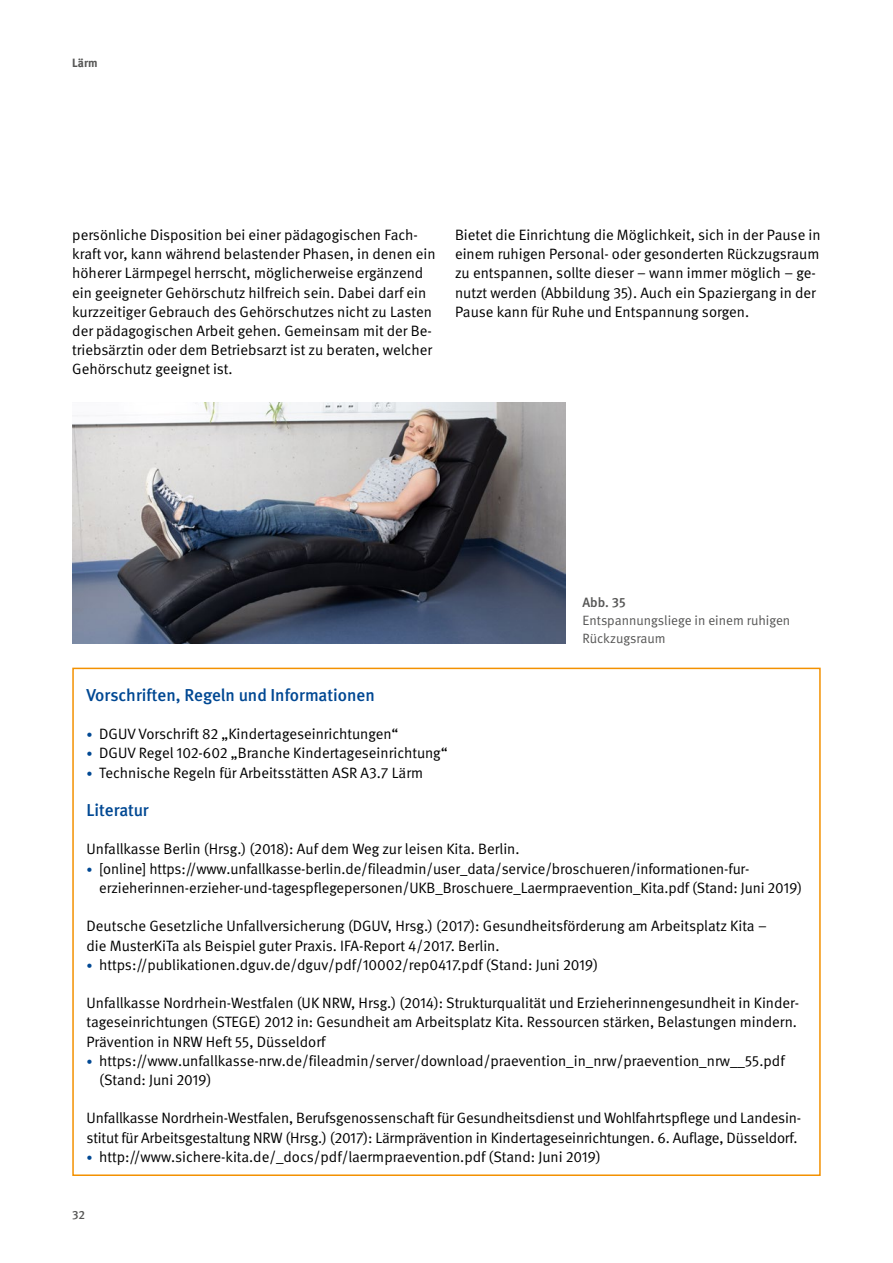
<style>
.page{position:relative;width:893px;height:1263px;background:#fff}
.page>*{position:absolute;margin:0;border:0;box-sizing:border-box;transform-origin:0 0}
.Ueberschriften_H3_ohne_Zahl{font:500 17.25px "DGUV Meta";color:#004893}
.Fließtext_FT{font:15px/19.2px "DGUV Meta";color:#000}
.Fließtext_FT_Abstand_nach_HD{font:15px/19.2px "DGUV Meta";letter-spacing:-.005em;color:#000}
.t1{font:13.5px/18px "DGUV Meta";color:#565655}
.t2{font:500 13.5px "DGUV Meta";color:#565655}
.t3{font:700 12px "DGUV Meta";color:#565655}
.t4{font:500 12px "DGUV Meta";color:#565655}
.s1{font-size:12px;color:#004893}
</style>
<div class="page">
<img style="left:72px;top:402px;width:494px;height:241px">
<p class="t3" style="left:72px;top:56px;width:27px">Lärm</p>
<p class="Fließtext_FT" style="left:72px;top:226px;width:365px">persönliche Disposition bei einer pädagogischen Fach&shy;kraft vor, kann während belastender Phasen, in denen ein höherer Lärmpegel herrscht, möglicherweise ergänzend ein geeigneter Gehörschutz hilfreich sein. Dabei darf ein kurzzeitiger Gebrauch des Gehörschutzes nicht zu Lasten der pädagogischen Arbeit gehen. Gemeinsam mit der Be&shy;triebsärztin oder dem Betriebsarzt ist zu beraten, welcher Gehörschutz geeignet ist.</p>
<p class="Fließtext_FT" style="left:455px;top:226px;width:367px">Bietet die Einrichtung die Möglichkeit, sich in der Pause in einem ruhigen Personal- oder gesonderten Rückzugsraum zu entspannen, sollte dieser – wann immer möglich – ge&shy;nutzt werden (Abbildung 35). Auch ein Spaziergang in der Pause kann für Ruhe und Entspannung sorgen.</p>
<p class="t2" style="left:583px;top:595px;width:45px">Abb. 35</p>
<p class="t1" style="left:583px;top:612px;width:209px">Entspannungsliege in einem ruhigen<br>Rückzugsraum</p>
<h3 class="Ueberschriften_H3_ohne_Zahl" style="left:87px;top:685px;width:290px">Vorschriften, Regeln und Informationen</h3>
<p class="Fließtext_FT" style="left:87px;top:725px;width:313px"><span class="s1">•</span> DGUV Vorschrift 82 „Kindertageseinrichtungen“</p>
<p class="Fließtext_FT" style="left:87px;top:744px;width:363px"><span class="s1">•</span> DGUV Regel 102-602 „Branche Kindertageseinrichtung“</p>
<p class="Fließtext_FT" style="left:87px;top:763px;width:338px"><span class="s1">•</span> Technische Regeln für Arbeitsstätten ASR A3.7 Lärm</p>
<h3 class="Ueberschriften_H3_ohne_Zahl" style="left:87px;top:800px;width:64px">Literatur</h3>
<p class="Fließtext_FT_Abstand_nach_HD" style="left:87px;top:840px;width:435px">Unfallkasse Berlin (Hrsg.) (2018): Auf dem Weg zur leisen Kita. Berlin.</p>
<p class="Fließtext_FT" style="left:99px;top:859px;width:704px;text-indent:-13px"><span class="s1">•</span> [online] https://www.unfallkasse-berlin.de/fileadmin/user_data/service/broschueren/informationen-fur&shy;erzieherinnen-erzieher-und-tagespflegepersonen/UKB_Broschuere_Laermpraevention_Kita.pdf (Stand: Juni 2019)</p>
<p class="Fließtext_FT_Abstand_nach_HD" style="left:87px;top:917px;width:682px">Deutsche Gesetzliche Unfallversicherung (DGUV, Hrsg.) (2017): Gesundheitsförderung am Arbeitsplatz Kita – die MusterKiTa als Beispiel guter Praxis. IFA-Report 4/2017. Berlin.</p>
<p class="Fließtext_FT" style="left:87px;top:955px;width:513px"><span class="s1">•</span> https://publikationen.dguv.de/dguv/pdf/10002/rep0417.pdf (Stand: Juni 2019)</p>
<p class="Fließtext_FT_Abstand_nach_HD" style="left:87px;top:994px;width:714px">Unfallkasse Nordrhein-Westfalen (UK NRW, Hrsg.) (2014): Strukturqualität und Erzieherinnengesundheit in Kinder&shy;tageseinrichtungen (STEGE) 2012 in: Gesundheit am Arbeitsplatz Kita. Ressourcen stärken, Belastungen mindern.<br>Prävention in NRW Heft 55, Düsseldorf</p>
<p class="Fließtext_FT" style="left:99px;top:1051px;width:687px;text-indent:-13px"><span class="s1">•</span> https://www.unfallkasse-nrw.de/fileadmin/server/download/praevention_in_nrw/praevention_nrw__55.pdf (Stand: Juni 2019)</p>
<p class="Fließtext_FT_Abstand_nach_HD" style="left:87px;top:1109px;width:716px">Unfallkasse Nordrhein-Westfalen, Berufsgenossenschaft für Gesundheitsdienst und Wohlfahrtspflege und Landesin&shy;stitut für Arbeitsgestaltung NRW (Hrsg.) (2017): Lärmprävention in Kindertageseinrichtungen. 6. Auflage, Düsseldorf.</p>
<p class="Fließtext_FT" style="left:87px;top:1147px;width:516px"><span class="s1">•</span> http://www.sichere-kita.de/_docs/pdf/laermpraevention.pdf (Stand: Juni 2019)</p>
<p class="t4" style="left:72px;top:1208px;width:15px">32</p>
</div>
